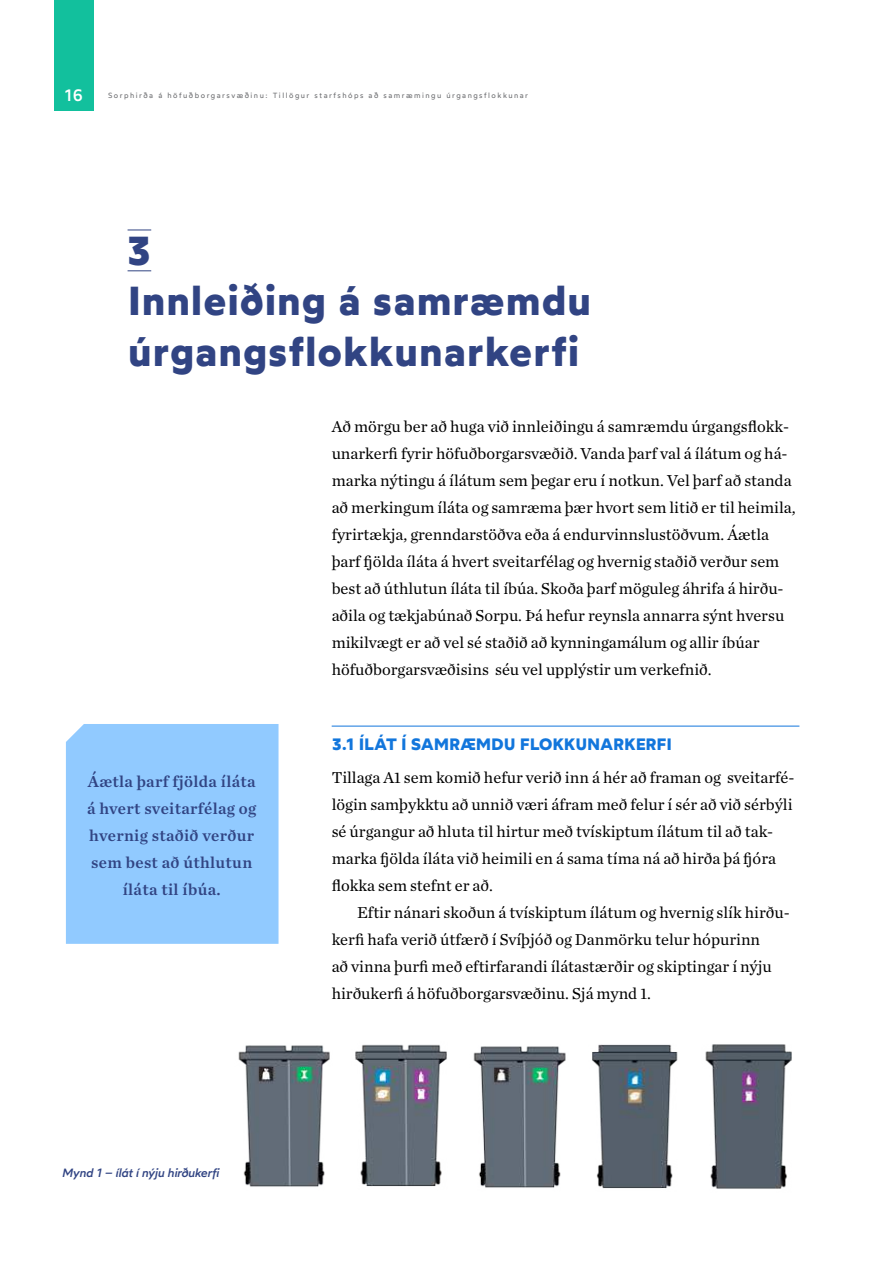
<style>
.page{position:relative;width:893px;height:1263px;background:#fff}
.page>*{position:absolute;margin:0;border:0;box-sizing:border-box;transform-origin:0 0}
.t1{font:700 40.5px/50.4px "Wotfard";letter-spacing:.045em;color:#314483}
.t2{font:16.5px/27px "Chronicle Text G1";color:#000}
.t3{font:16.5px/27px "Chronicle Text G1 Semi";letter-spacing:.02em;color:#314483;text-align:center}
.t4{font:700 16.5px "Wotfard";letter-spacing:.025em;color:#1276dc}
.t5{font:500 16.5px "Wotfard";color:#fff}
.t6{font:italic 500 12px "Wotfard";letter-spacing:-.01em;color:#314483}
.t7{font:7.5px "Wotfard";letter-spacing:.2em;color:#6d6e71}
</style>
<div class="page">
<div style="left:54px;top:0;width:40px;height:111px;background:#12c09d"></div>
<svg style="left:128px;top:230px;width:23px;height:1px"></svg>
<svg style="left:128px;top:271px;width:23px;height:1px"></svg>
<hr style="left:332px;top:726px;width:467px;height:1px;background:#1276dc">
<img style="left:355px;top:1044px;width:92px;height:143px">
<img style="left:238px;top:1045px;width:92px;height:142px">
<img style="left:473px;top:1046px;width:93px;height:142px">
<img style="left:592px;top:1044px;width:86px;height:145px">
<img style="left:705px;top:1044px;width:87px;height:145px">
<div style="left:66px;top:724px;width:213px;height:220px;background:#91caff"></div>
<p class="t5" style="left:65px;top:84px;width:20px">16</p>
<p class="t7" style="left:108px;top:91px;width:422px">Sorphirða á höfuðborgarsvæðinu: Tillögur starfshóps að samræmingu úrgangsflokkunar</p>
<h1 class="t1" style="left:126px;top:225px;width:466px">3<br>Innleiðing á samræmdu úrgangsflokkunarkerfi</h1>
<p class="t3" style="left:87px;top:766px;width:171px">Áætla þarf fjölda íláta á hvert sveitarfélag og hvernig staðið verður sem best að úthlutun íláta til íbúa.</p>
<p class="t6" style="left:62px;top:1165px;width:159px">Mynd 1 – ílát í nýju hirðukerfi</p>
<p class="t2" style="left:332px;top:412px;width:465px">Að mörgu ber að huga við innleiðingu á samræmdu úrgangsflokk&shy;unarkerfi fyrir höfuðborgarsvæðið. Vanda þarf val á ílátum og há&shy;marka nýtingu á ílátum sem þegar eru í notkun. Vel þarf að standa að merkingum íláta og samræma þær hvort sem litið er til heimila, fyrirtækja, grenndarstöðva eða á endurvinnslustöðvum. Áætla þarf fjölda íláta á hvert sveitarfélag og hvernig staðið verður sem best að úthlutun íláta til íbúa. Skoða þarf möguleg áhrifa á hirðu&shy;aðila og tækjabúnað Sorpu. Þá hefur reynsla annarra sýnt hversu mikilvægt er að vel sé staðið að kynningamálum og allir íbúar höfuðborgarsvæðisins séu vel upplýstir um verkefnið.</p>
<p class="t4" style="left:332px;top:734px;width:333px">3.1 Ílát í samræmdu flokkunarkerfi</p>
<p class="t2" style="left:332px;top:763px;width:464px">Tillaga A1 sem komið hefur verið inn á hér að framan og sveitarfé&shy;lögin samþykktu að unnið væri áfram með felur í sér að við sérbýli sé úrgangur að hluta til hirtur með tvískiptum ílátum til að tak&shy;marka fjölda íláta við heimili en á sama tíma ná að hirða þá fjóra flokka sem stefnt er að.</p>
<p class="t2" style="left:332px;top:898px;width:460px;text-indent:26px">Eftir nánari skoðun á tvískiptum ílátum og hvernig slík hirðu&shy;kerfi hafa verið útfærð í Svíþjóð og Danmörku telur hópurinn<br>að vinna þurfi með eftirfarandi ílátastærðir og skiptingar í nýju hirðukerfi á höfuðborgarsvæðinu. Sjá mynd 1.</p>
</div>
